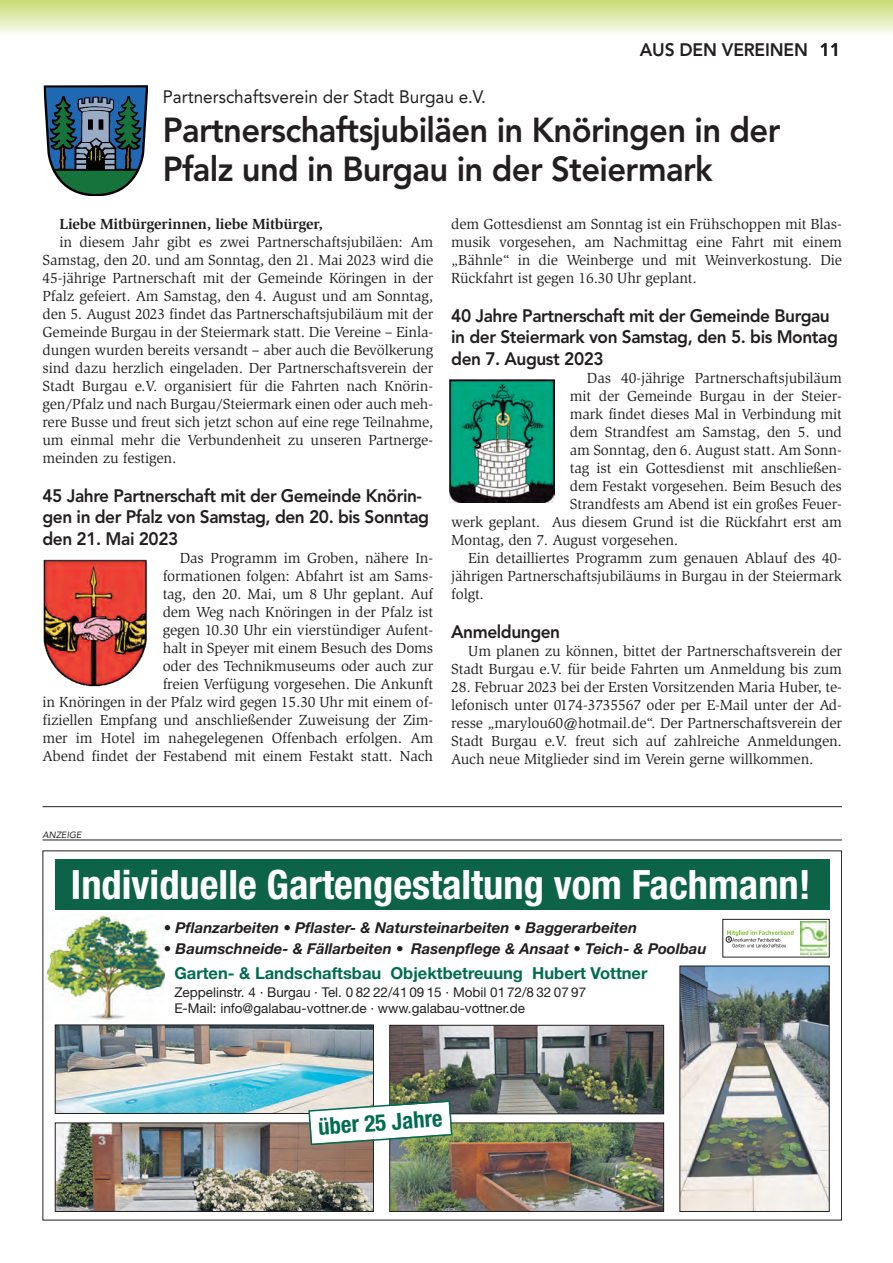
<style>
.page{position:relative;width:893px;height:1263px;background:#fff}
.page>*{position:absolute;margin:0;border:0;box-sizing:border-box;transform-origin:0 0}
.t1{font:700 condensed 40.5px "Helvetica Neue LT Std";color:#fff}
.t2{font:800 34.5px/39px "Avenir LT Std";letter-spacing:-.02em;color:#231f20;scale:.95 1}
.t3{font:700 condensed 23.25px "Helvetica Neue";color:#006c50}
.t4{font:800 18px/21.6px "Avenir LT Std";letter-spacing:-.025em;color:#231f20;scale:.96 1}
.t5{font:18px "Avenir LT Std";color:#231f20;scale:.95 1}
.t6{font:800 18px "Avenir LT Std";letter-spacing:-.025em;color:#231f20}
.t7{font:700 16.5px "Helvetica Neue LT Std";color:#006c50}
.t8{font:15px/18px "Slimbach Std";letter-spacing:-.01em;color:#231f20;text-align:justify}
.t9{font:italic 700 15px "Helvetica Neue LT Std";color:#231f20}
.t10{font:700 15px "Slimbach Std";letter-spacing:-.01em;color:#231f20}
.t11{font:13.5px/16.5px "Helvetica Neue LT Std";color:#231f20}
.t12{font:italic 9px "Avenir LT Std";letter-spacing:.01em;color:#231f20}
</style>
<div class="page">
<div style="left:0;top:0;width:893px;height:34px;background:linear-gradient(to bottom,#c7db72,#f7faee)"></div>
<hr style="left:43px;top:840px;width:799px;height:1px;background:#231f20">
<img style="left:801px;top:921px;width:26px;height:33px">
<svg style="left:725px;top:930px;width:68px;height:17px"></svg>
<div style="left:722px;top:919px;width:108px;height:38px;border:1px solid #231f20"></div>
<img style="left:57px;top:1026px;width:315px;height:86px">
<div style="left:55px;top:1024px;width:319px;height:90px;border:1px solid #231f20"></div>
<img style="left:391px;top:1124px;width:271px;height:86px">
<div style="left:389px;top:1122px;width:275px;height:90px;border:1px solid #231f20"></div>
<img style="left:681px;top:968px;width:147px;height:242px">
<div style="left:679px;top:966px;width:151px;height:246px;border:1px solid #231f20"></div>
<img style="left:391px;top:1027px;width:271px;height:85px">
<div style="left:389px;top:1025px;width:275px;height:89px;border:1px solid #231f20"></div>
<img style="left:57px;top:1124px;width:315px;height:86px">
<div style="left:55px;top:1122px;width:319px;height:90px;border:1px solid #231f20"></div>
<div style="left:55px;top:859px;width:775px;height:51px;background:#0c6347"></div>
<img style="left:307px;top:1099px;width:146px;height:47px">
<img style="left:46px;top:915px;width:119px;height:106px">
<hr style="left:43px;top:806px;width:799px;height:1px;background:#231f20">
<img style="left:450px;top:379px;width:105px;height:124px">
<img style="left:43px;top:559px;width:104px;height:127px">
<svg style="left:43px;top:85px;width:105px;height:111px;background:#446d79"></svg>
<p class="t6" style="left:640px;top:43px;width:170px">AUS DEN VEREINEN</p>
<p class="t6" style="left:820px;top:43px;width:22px">11</p>
<p class="t5" style="left:163px;top:90px;width:342px">Partnerschaftsverein der Stadt Burgau e.V.</p>
<p class="t2" style="left:163px;top:114px;width:652px">Partnerschaftsjubiläen in Knöringen in der<br>Pfalz und in Burgau in der Steiermark</p>
<p class="t10" style="left:60px;top:218px;width:265px">Liebe Mitbürgerinnen, liebe Mitbürger,</p>
<p class="t8" style="left:43px;top:234px;width:392px;text-indent:17px">in diesem Jahr gibt es zwei Partnerschaftsjubiläen: Am Samstag, den 20. und am Sonntag, den 21. Mai 2023 wird die 45-jährige Partnerschaft mit der Gemeinde Köringen in der Pfalz gefeiert. Am Samstag, den 4. August und am Sonntag, den 5. August 2023 findet das Partnerschaftsjubiläum mit der Gemeinde Burgau in der Steiermark statt. Die Vereine – Einla&shy;dungen wurden bereits versandt – aber auch die Bevölkerung sind dazu herzlich eingeladen. Der Partnerschaftsverein der Stadt Burgau e.V. organisiert für die Fahrten nach Knörin&shy;gen/Pfalz und nach Burgau/Steiermark einen oder auch meh&shy;rere Busse und freut sich jetzt schon auf eine rege Teilnahme, um einmal mehr die Verbundenheit zu unseren Partnerge&shy;meinden zu festigen.</p>
<p class="t4" style="left:43px;top:486px;width:404px">45 Jahre Partnerschaft mit der Gemeinde Knörin&shy;gen in der Pfalz von Samstag, den 20. bis Sonntag den 21. Mai 2023</p>
<p class="t8" style="left:43px;top:550px;width:392px;text-align:right">Das Programm im Groben, nähere In-<br>formationen folgen: Abfahrt ist am Sams-<br>tag, den 20. Mai, um 8 Uhr geplant. Auf<br>dem Weg nach Knöringen in der Pfalz ist<br>gegen 10.30 Uhr ein vierstündiger Aufent-<br>halt in Speyer mit einem Besuch des Doms<br>oder des Technikmuseums oder auch zur<br>freien Verfügung vorgesehen. Die Ankunft<br>in Knöringen in der Pfalz wird gegen 15.30 Uhr mit einem of&shy;fiziellen Empfang und anschließender Zuweisung der Zim&shy;mer im Hotel im nahegelegenen Offenbach erfolgen. Am Abend findet der Festabend mit einem Festakt statt. Nach</p>
<p class="t8" style="left:451px;top:216px;width:392px">dem Gottesdienst am Sonntag ist ein Frühschoppen mit Blas&shy;musik vorgesehen, am Nachmittag eine Fahrt mit einem „Bähnle“ in die Weinberge und mit Weinverkostung. Die Rückfahrt ist gegen 16.30 Uhr geplant.</p>
<p class="t4" style="left:451px;top:306px;width:404px">40 Jahre Partnerschaft mit der Gemeinde Burgau in der Steiermark von Samstag, den 5. bis Montag den 7. August 2023</p>
<p class="t8" style="left:587px;top:370px;width:256px">Das 40-jährige Partnerschaftsjubiläum</p>
<p class="t8" style="left:570px;top:388px;width:273px">mit der Gemeinde Burgau in der Steier-</p>
<p class="t8" style="left:570px;top:406px;width:273px">mark findet dieses Mal in Verbindung mit</p>
<p class="t8" style="left:570px;top:424px;width:273px">dem Strandfest am Samstag, den 5. und</p>
<p class="t8" style="left:570px;top:442px;width:273px">am Sonntag, den 6. August statt. Am Sonn-</p>
<p class="t8" style="left:570px;top:460px;width:273px">tag ist ein Gottesdienst mit anschließen-</p>
<p class="t8" style="left:570px;top:478px;width:273px">dem Festakt vorgesehen. Beim Besuch des</p>
<p class="t8" style="left:570px;top:496px;width:273px">Strandfests am Abend ist ein großes Feuer-</p>
<p class="t8" style="left:451px;top:514px;width:392px">werk geplant. Aus diesem Grund ist die Rückfahrt erst am</p>
<p class="t8" style="left:451px;top:532px;width:229px">Montag, den 7. August vorgesehen.</p>
<p class="t8" style="left:451px;top:550px;width:392px;text-indent:17px">Ein detailliertes Programm zum genauen Ablauf des 40- jährigen Partnerschaftsjubiläums in Burgau in der Steiermark folgt.</p>
<p class="t4" style="left:451px;top:622px;width:115px">Anmeldungen</p>
<p class="t8" style="left:451px;top:643px;width:392px;text-align:right">Um planen zu können, bittet der Partnerschaftsverein der<br>Stadt Burgau e.V. für beide Fahrten um Anmeldung bis zum</p>
<p class="t8" style="left:451px;top:679px;width:392px">28. Februar 2023 bei der Ersten Vorsitzenden Maria Huber, te&shy;lefonisch unter 0174-3735567 oder per E-Mail unter der Ad&shy;resse „marylou60@hotmail.de“. Der Partnerschaftsverein der Stadt Burgau e.V. freut sich auf zahlreiche Anmeldungen.<br>Auch neue Mitglieder sind im Verein gerne willkommen.</p>
<p class="t12" style="left:43px;top:829px;width:41px">ANZEIGE</p>
<p class="t1" style="left:71px;top:870px;width:741px">Individuelle Gartengestaltung vom Fachmann!</p>
<p class="t9" style="left:164px;top:922px;width:475px">• Pflanzarbeiten • Pflaster- &amp; Natursteinarbeiten • Baggerarbeiten</p>
<p class="t9" style="left:164px;top:943px;width:544px">• Baumschneide- &amp; Fällarbeiten • Rasenpflege &amp; Ansaat • Teich- &amp; Poolbau</p>
<p class="t7" style="left:174px;top:967px;width:475px">Garten- &amp; Landschaftsbau Objektbetreuung Hubert Vottner</p>
<p class="t11" style="left:174px;top:985px;width:413px">Zeppelinstr. 4 · Burgau · Tel. 0 82 22/41 09 15 · Mobil 01 72/8 32 07 97<br>E-Mail: info@galabau-vottner.de · www.galabau-vottner.de</p>
<p class="t3" style="left:317px;top:1113px;width:126px;rotate:-4deg">über 25 Jahre</p>
</div>
